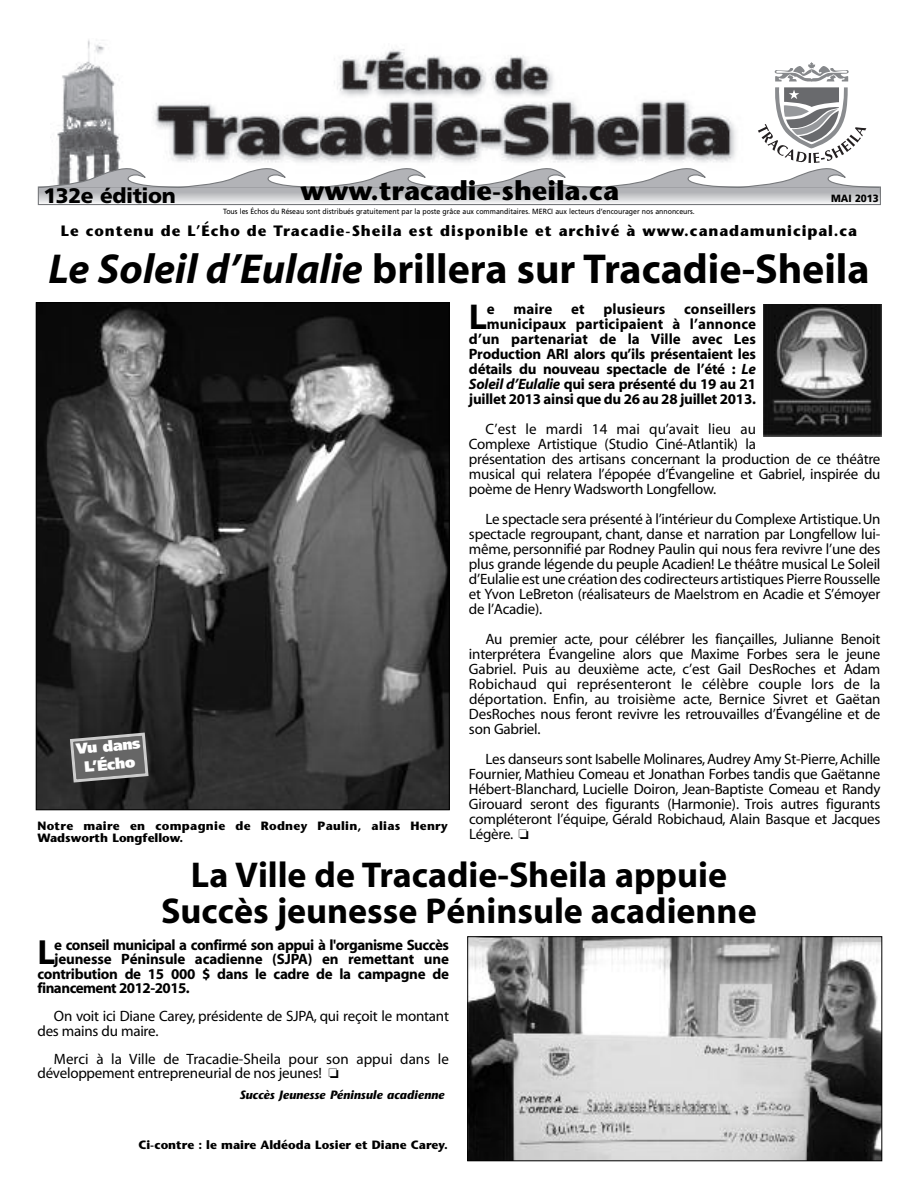
<style>
.page{position:relative;width:918px;height:1188px;background:#fff}
.page>*{position:absolute;margin:0;border:0;box-sizing:border-box;transform-origin:0 0}
.t1{font:700 42px "Myriad";color:#000}
.t2{font:700 36.15px "Myriad";color:#000}
.t3{font:700 36px/36px "Myriad";color:#000;text-align:center}
.t4{font:700 35.1px "Myriad";color:#000}
.t5{font:700 27px "Stone Sans";color:#000}
.t6{font:900 21px "Frutiger";letter-spacing:-.02em;color:#000}
.t7{font:15px/15px "Myriad";letter-spacing:-.015em;color:#000}
.t8{font:700 15px/15px "Myriad";letter-spacing:-.015em;color:#000;text-align:right}
.t9{font:700 15px "Stone Sans";letter-spacing:.065em;color:#000}
.t10{font:700 15px "Myriad";letter-spacing:-.035em;color:#000}
.t11{font:900 15px/18px "Frutiger";color:#fff;text-align:center}
.t12{font:700 15px "Myriad";letter-spacing:.005em;color:#000}
.t13{font:700 12px/12px "Stone Sans";letter-spacing:.025em;color:#000}
.t14{font:700 12px "Stone Sans";color:#000}
.t15{font:italic 700 12px "Stone Sans";color:#000}
.t16{font:900 10.5px "Frutiger";color:#000;scale:.93 1}
.t17{font:7.5px "Frutiger";color:#000;scale:.93 1}
.s1{font-style:italic}
</style>
<div class="page">
<img style="left:342px;top:49px;width:186px;height:13px">
<img style="left:87px;top:39px;width:17px;height:23px">
<svg style="left:40px;top:189px;width:839px;height:14px;background:#c9cacd"></svg>
<div style="left:38px;top:186px;width:843px;height:19px;border:1px solid #76787b"></div>
<svg style="left:38px;top:62px;width:843px;height:127px"></svg>
<img style="left:38px;top:304px;width:410px;height:504px">
<svg style="left:68px;top:731px;width:82px;height:53px;background:#656565"></svg>
<img style="left:470px;top:939px;width:410px;height:220px">
<div style="left:468px;top:937px;width:414px;height:224px;border:1px solid #000"></div>
<img style="left:764px;top:304px;width:118px;height:132px">
<h3 class="t5" style="left:300px;top:180px;width:320px">www.tracadie-sheila.ca</h3>
<p class="t9" style="left:61px;top:225px;width:798px">Le contenu de L’Écho de Tracadie-Sheila est disponible et archivé à www.canadamunicipal.ca</p>
<h3 class="t6" style="left:44px;top:187px;width:134px">132e édition</h3>
<p class="t16" style="left:831px;top:194px;width:53px">MAI 2013</p>
<p class="t17" style="left:223px;top:208px;width:509px">Tous les Échos du Réseau sont distribués gratuitement par la poste grâce aux commanditaires. MERCI aux lecteurs d’encourager nos annonceurs.</p>
<h1 class="t1" style="left:48px;top:253px;width:823px"><span class="s1">Le Soleil d’Eulalie</span> brillera sur Tracadie-Sheila</h1>
<p class="t11" style="left:75px;top:741px;width:66px;rotate:-5deg">Vu dans<br>L’Écho</p>
<p class="t13" style="left:37px;top:821px;width:412px">Notre maire en compagnie de Rodney Paulin, alias Henry<br>Wadsworth Longfellow.</p>
<p class="t8" style="left:469px;top:303px;width:289px">conseillers<br>municipaux participaient à l’annonce d’un partenariat de la Ville avec Les Production ARI alors qu’ils présentaient les détails du nouveau spectacle de l’été : <span class="s1">Le Soleil d’Eulalie</span> qui sera présenté du 19 au 21 juillet 2013 ainsi que du 26 au 28 juillet 2013.</p>
<p class="t7" style="left:469px;top:423px;width:413px;text-indent:17px">C’est le mardi 14 mai qu’avait lieu au<br>Complexe Artistique (Studio Ciné-Atlantik) la<br>présentation des artisans concernant la production de ce théâtre musical qui relatera l’épopée d’Évangeline et Gabriel, inspirée du poème de Henry Wadsworth Longfellow.</p>
<p class="t7" style="left:469px;top:513px;width:413px;text-align:justify;text-indent:17px">Le spectacle sera présenté à l’intérieur du Complexe Artistique.Un spectacle regroupant, chant, danse et narration par Longfellow lui&shy;même, personnifié par Rodney Paulin qui nous fera revivre l’une des plus grande légende du peuple Acadien! Le théâtre musical Le Soleil d’Eulalie est une création des codirecteurs artistiques Pierre Rousselle et Yvon LeBreton (réalisateurs de Maelstrom en Acadie et S’émoyer de l’Acadie).</p>
<p class="t7" style="left:469px;top:633px;width:413px;text-align:justify;text-indent:17px">Au premier acte, pour célébrer les fiançailles, Julianne Benoit interprétera Évangeline alors que Maxime Forbes sera le jeune Gabriel. Puis au deuxième acte, c’est Gail DesRoches et Adam Robichaud qui représenteront le célèbre couple lors de la déportation. Enfin, au troisième acte, Bernice Sivret et Gaëtan DesRoches nous feront revivre les retrouvailles d’Évangéline et de son Gabriel.</p>
<p class="t7" style="left:469px;top:753px;width:413px;text-align:justify;text-indent:16px">Les danseurs sont Isabelle Molinares,Audrey Amy St-Pierre,Achille Fournier, Mathieu Comeau et Jonathan Forbes tandis que Gaëtanne Hébert-Blanchard, Lucielle Doiron, Jean-Baptiste Comeau et Randy Girouard seront des figurants (Harmonie). Trois autres figurants compléteront l’équipe, Gérald Robichaud, Alain Basque et Jacques Légère. □</p>
<h2 class="t2" style="left:469px;top:303px;width:20px">L</h2>
<p class="t8" style="left:487px;top:303px;width:9px">e</p>
<p class="t8" style="left:514px;top:303px;width:40px">maire</p>
<p class="t8" style="left:571px;top:303px;width:15px">et</p>
<p class="t12" style="left:603px;top:303px;width:63px">plusieurs</p>
<h3 class="t3" style="left:161px;top:860px;width:597px">La Ville de Tracadie-Sheila appuie<br>Succès jeunesse Péninsule acadienne</h3>
<h3 class="t4" style="left:38px;top:939px;width:19px">L</h3>
<p class="t10" style="left:54px;top:939px;width:396px">e conseil municipal a confirmé son appui à l'organisme Succès</p>
<p class="t8" style="left:54px;top:953px;width:396px">jeunesse Péninsule acadienne (SJPA) en remettant une</p>
<p class="t8" style="left:37px;top:967px;width:413px">contribution de 15 000 $ dans le cadre de la campagne de</p>
<p class="t10" style="left:37px;top:982px;width:154px">financement 2012-2015.</p>
<p class="t7" style="left:37px;top:1011px;width:413px;line-height:14.2px;text-indent:17px">On voit ici Diane Carey, présidente de SJPA, qui reçoit le montant des mains du maire.</p>
<p class="t7" style="left:37px;top:1053px;width:413px;line-height:14.2px;text-indent:17px">Merci à la Ville de Tracadie-Sheila pour son appui dans le développement entrepreneurial de nos jeunes! □</p>
<p class="t15" style="left:239px;top:1091px;width:207px">Succès Jeunesse Péninsule acadienne</p>
<p class="t14" style="left:138px;top:1140px;width:311px">Ci-contre : le maire Aldéoda Losier et Diane Carey.</p>
</div>
